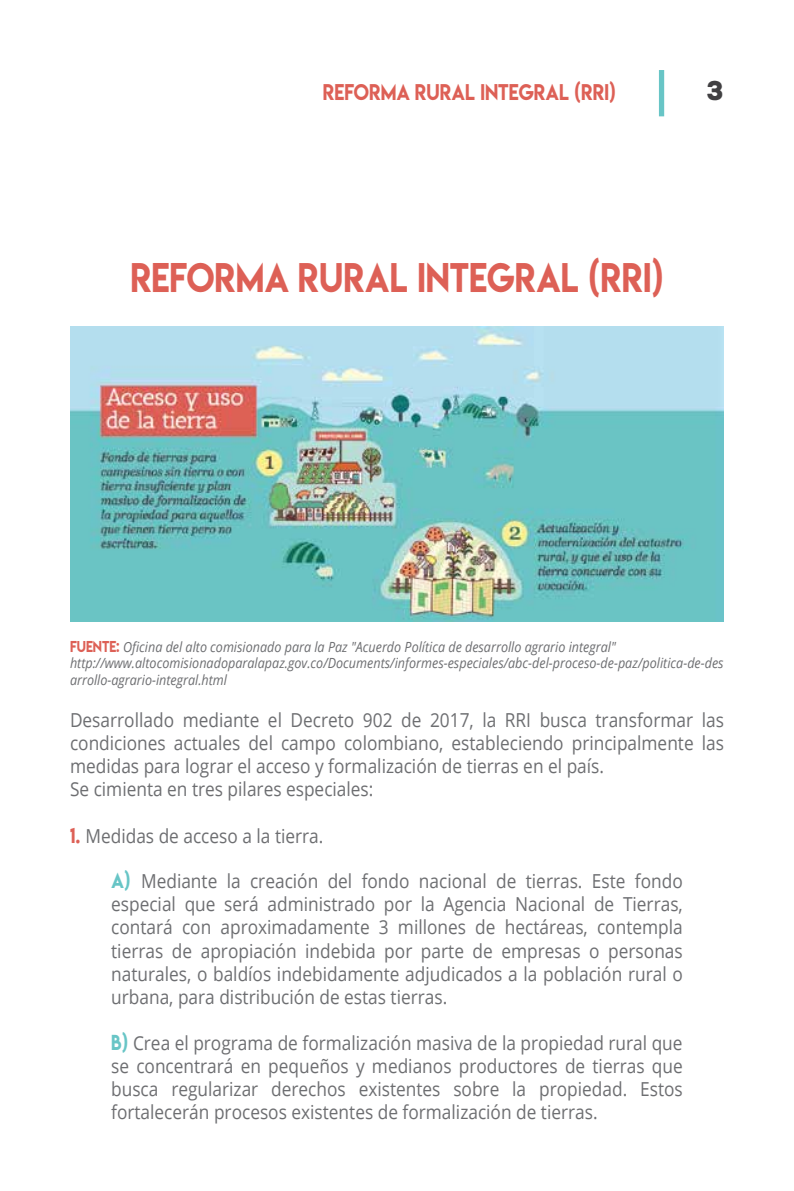
<style>
.page{position:relative;width:794px;height:1191px;background:#fff}
.page>*{position:absolute;margin:0;border:0;box-sizing:border-box;transform-origin:0 0}
.t1{font:36.75px "Lemon Milk";color:#dd6056;scale:.9 1}
.t2{font:900 26.25px "Nexa Rust Sans";color:#414042;scale:.9 1}
.t3{font:20.12px "Lemon Milk";color:#dd6056;scale:.9 1}
.t4{font:19.25px/23.1px "Open Sans";color:#6d6e71;text-align:justify;scale:.9 1}
.t5{font:italic 14px/16.8px "Open Sans";color:#6d6e71;scale:.9 1}
.s1{font-family:"Lemon Milk";font-style:normal;color:#dd6056}
.s2{font-family:"Lemon Milk";color:#dd6056}
.s3{font-family:"Lemon Milk";color:#68c5c6}
</style>
<div class="page">
<img style="left:70px;top:327px;width:653px;height:294px">
<div style="left:659px;top:70px;width:5px;height:46px;background:#68c5c6"></div>
<p class="t3" style="left:323px;top:77px;width:327px">REFORMA RURAL INTEGRAL (RRI)</p>
<h2 class="t2" style="left:707px;top:73px;width:20px">3</h2>
<h1 class="t1" style="left:130px;top:251px;width:594px">REFORMA RURAL INTEGRAL (RRI)</h1>
<p class="t5" style="left:70px;top:638px;width:728px"><span class="s1">FUENTE:</span> Oficina del alto comisionado para la Paz "Acuerdo Política de desarrollo agrario integral" http://www.altocomisionadoparalapaz.gov.co/Documents/informes-especiales/abc-del-proceso-de-paz/politica-de-des arrollo-agrario-integral.html</p>
<p class="t4" style="left:70px;top:708px;width:728px;text-align:left">Desarrollado mediante el Decreto 902 de 2017, la RRI busca transformar las condiciones actuales del campo colombiano, estableciendo principalmente las medidas para lograr el acceso y formalización de tierras en el país.<br>Se cimienta en tres pilares especiales:</p>
<p class="t4" style="left:70px;top:823px;width:283px"><span class="s2">1.</span> Medidas de acceso a la tierra.</p>
<p class="t4" style="left:111px;top:869px;width:636px"><span class="s3">A)</span> Mediante la creación del fondo nacional de tierras. Este fondo especial que será administrado por la Agencia Nacional de Tierras, contará con aproximadamente 3 millones de hectáreas, contempla tierras de apropiación indebida por parte de empresas o personas naturales, o baldíos indebidamente adjudicados a la población rural o urbana, para distribución de estas tierras.</p>
<p class="t4" style="left:111px;top:1031px;width:636px"><span class="s3">B)</span> Crea el programa de formalización masiva de la propiedad rural que se concentrará en pequeños y medianos productores de tierras que busca regularizar derechos existentes sobre la propiedad. Estos fortalecerán procesos existentes de formalización de tierras.</p>
</div>
